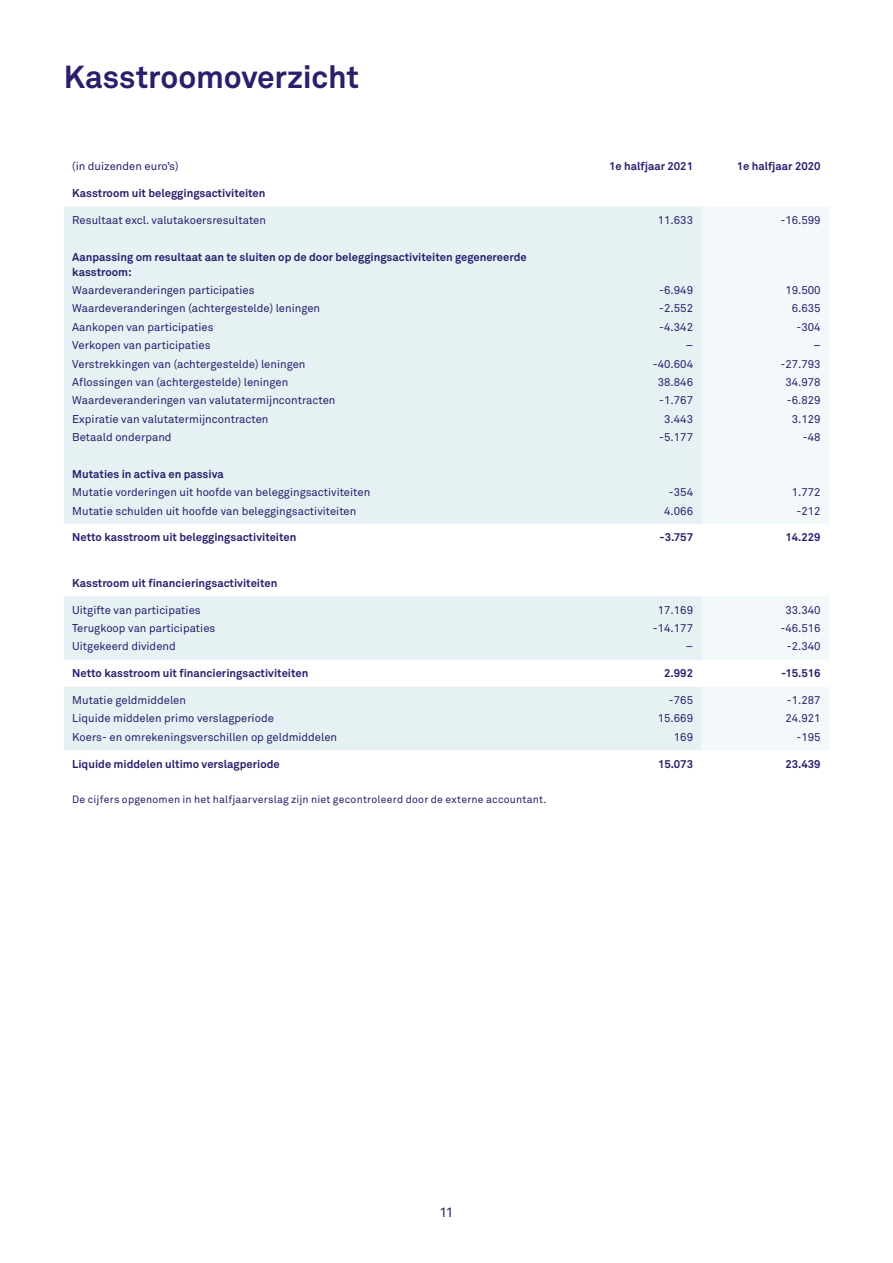
<style>
.page{position:relative;width:893px;height:1263px;background:#fff}
.page>*{position:absolute;margin:0;border:0;box-sizing:border-box;transform-origin:0 0}
.TRI_Hoofdkop{font:700 31.5px "Akkurat Pro";letter-spacing:-.005em;color:#291f6c}
.t1{font:13.5px "Akkurat Pro";color:#291f6c}
.TRI_tabel_Regular_7{font:11.25px "Akkurat Pro";color:#291f6c}
.TRI_tabel_Bold_7_5_1{font:700 11.25px "Akkurat Pro";color:#291f6c}
.TRI_tabel_Regular_7-2{font:700 11.25px/15px "Akkurat Pro";color:#291f6c}
.TRI_tabel_Bold_7_5_1-2{font:11.25px "Akkurat Pro";color:#291f6c}
.TRI_bronvermelding{font:10.5px "Akkurat Pro";letter-spacing:.02em;color:#291f6c}
</style>
<div class="page">
<svg style="left:64px;top:207px;width:638px;height:543px;fill:#e6f1f4"></svg>
<svg style="left:702px;top:207px;width:127px;height:543px;fill:#f3f8fa"></svg>
<p class="TRI_Hoofdkop" style="left:64px;top:58px;width:297px">Kasstroomoverzicht</p>
<p class="TRI_tabel_Bold_7_5_1-2" style="left:72px;top:160px;width:108px">(in duizenden euro’s)</p>
<p class="TRI_tabel_Bold_7_5_1" style="left:609px;top:159px;width:86px">1e halfjaar 2021</p>
<p class="TRI_tabel_Bold_7_5_1" style="left:737px;top:159px;width:86px">1e halfjaar 2020</p>
<p class="TRI_tabel_Bold_7_5_1" style="left:72px;top:186px;width:195px">Kasstroom uit beleggingsactiviteiten</p>
<p class="TRI_tabel_Regular_7" style="left:72px;top:213px;width:195px">Resultaat excl. valutakoersresultaten</p>
<p class="TRI_tabel_Regular_7" style="left:658px;top:213px;width:37px">11.633</p>
<p class="TRI_tabel_Regular_7" style="left:780px;top:213px;width:42px">-16.599</p>
<p class="TRI_tabel_Regular_7-2" style="left:72px;top:249px;width:456px">Aanpassing om resultaat aan te sluiten op de door beleggingsactiviteiten gegenereerde kasstroom:</p>
<p class="TRI_tabel_Regular_7" style="left:72px;top:283px;width:184px">Waardeveranderingen participaties</p>
<p class="TRI_tabel_Regular_7" style="left:659px;top:283px;width:35px">-6.949</p>
<p class="TRI_tabel_Regular_7" style="left:785px;top:283px;width:37px">19.500</p>
<p class="TRI_tabel_Regular_7" style="left:72px;top:302px;width:249px">Waardeveranderingen (achtergestelde) leningen</p>
<p class="TRI_tabel_Regular_7" style="left:659px;top:302px;width:35px">-2.552</p>
<p class="TRI_tabel_Regular_7" style="left:792px;top:302px;width:30px">6.635</p>
<p class="TRI_tabel_Regular_7" style="left:72px;top:320px;width:143px">Aankopen van participaties</p>
<p class="TRI_tabel_Regular_7" style="left:659px;top:320px;width:35px">-4.342</p>
<p class="TRI_tabel_Regular_7" style="left:796px;top:320px;width:26px">-304</p>
<p class="TRI_tabel_Regular_7" style="left:72px;top:339px;width:140px">Verkopen van participaties</p>
<p class="TRI_tabel_Regular_7" style="left:686px;top:339px;width:9px">–</p>
<p class="TRI_tabel_Regular_7" style="left:813px;top:339px;width:9px">–</p>
<p class="TRI_tabel_Regular_7" style="left:72px;top:357px;width:235px">Verstrekkingen van (achtergestelde) leningen</p>
<p class="TRI_tabel_Regular_7" style="left:653px;top:357px;width:42px">-40.604</p>
<p class="TRI_tabel_Regular_7" style="left:780px;top:357px;width:42px">-27.793</p>
<p class="TRI_tabel_Regular_7" style="left:72px;top:375px;width:217px">Aflossingen van (achtergestelde) leningen</p>
<p class="TRI_tabel_Regular_7" style="left:658px;top:375px;width:37px">38.846</p>
<p class="TRI_tabel_Regular_7" style="left:785px;top:375px;width:37px">34.978</p>
<p class="TRI_tabel_Regular_7" style="left:72px;top:394px;width:265px">Waardeveranderingen van valutatermijncontracten</p>
<p class="TRI_tabel_Regular_7" style="left:659px;top:394px;width:35px">-1.767</p>
<p class="TRI_tabel_Regular_7" style="left:787px;top:394px;width:35px">-6.829</p>
<p class="TRI_tabel_Regular_7" style="left:72px;top:412px;width:198px">Expiratie van valutatermijncontracten</p>
<p class="TRI_tabel_Regular_7" style="left:664px;top:412px;width:30px">3.443</p>
<p class="TRI_tabel_Regular_7" style="left:792px;top:412px;width:30px">3.129</p>
<p class="TRI_tabel_Regular_7" style="left:72px;top:430px;width:101px">Betaald onderpand</p>
<p class="TRI_tabel_Regular_7" style="left:659px;top:430px;width:35px">-5.177</p>
<p class="TRI_tabel_Regular_7" style="left:803px;top:430px;width:19px">-48</p>
<p class="TRI_tabel_Bold_7_5_1" style="left:72px;top:467px;width:153px">Mutaties in activa en passiva</p>
<p class="TRI_tabel_Regular_7" style="left:72px;top:486px;width:299px">Mutatie vorderingen uit hoofde van beleggingsactiviteiten</p>
<p class="TRI_tabel_Regular_7" style="left:669px;top:486px;width:26px">-354</p>
<p class="TRI_tabel_Regular_7" style="left:792px;top:486px;width:30px">1.772</p>
<p class="TRI_tabel_Regular_7" style="left:72px;top:504px;width:286px">Mutatie schulden uit hoofde van beleggingsactiviteiten</p>
<p class="TRI_tabel_Regular_7" style="left:664px;top:504px;width:30px">4.066</p>
<p class="TRI_tabel_Regular_7" style="left:796px;top:504px;width:26px">-212</p>
<p class="TRI_tabel_Bold_7_5_1" style="left:72px;top:530px;width:226px">Netto kasstroom uit beleggingsactiviteiten</p>
<p class="TRI_tabel_Bold_7_5_1" style="left:660px;top:530px;width:35px">-3.757</p>
<p class="TRI_tabel_Bold_7_5_1" style="left:785px;top:530px;width:37px">14.229</p>
<p class="TRI_tabel_Bold_7_5_1" style="left:72px;top:576px;width:207px">Kasstroom uit financieringsactiviteiten</p>
<p class="TRI_tabel_Regular_7" style="left:72px;top:603px;width:130px">Uitgifte van participaties</p>
<p class="TRI_tabel_Regular_7" style="left:658px;top:603px;width:37px">17.169</p>
<p class="TRI_tabel_Regular_7" style="left:785px;top:603px;width:37px">33.340</p>
<p class="TRI_tabel_Regular_7" style="left:72px;top:621px;width:145px">Terugkoop van participaties</p>
<p class="TRI_tabel_Regular_7" style="left:653px;top:621px;width:42px">-14.177</p>
<p class="TRI_tabel_Regular_7" style="left:780px;top:621px;width:42px">-46.516</p>
<p class="TRI_tabel_Regular_7" style="left:72px;top:640px;width:105px">Uitgekeerd dividend</p>
<p class="TRI_tabel_Regular_7" style="left:686px;top:640px;width:9px">–</p>
<p class="TRI_tabel_Regular_7" style="left:787px;top:640px;width:35px">-2.340</p>
<p class="TRI_tabel_Bold_7_5_1" style="left:72px;top:666px;width:238px">Netto kasstroom uit financieringsactiviteiten</p>
<p class="TRI_tabel_Bold_7_5_1" style="left:664px;top:666px;width:30px">2.992</p>
<p class="TRI_tabel_Bold_7_5_1" style="left:781px;top:666px;width:41px">-15.516</p>
<p class="TRI_tabel_Regular_7" style="left:72px;top:693px;width:115px">Mutatie geldmiddelen</p>
<p class="TRI_tabel_Regular_7" style="left:669px;top:693px;width:26px">-765</p>
<p class="TRI_tabel_Regular_7" style="left:787px;top:693px;width:35px">-1.287</p>
<p class="TRI_tabel_Regular_7" style="left:72px;top:712px;width:203px">Liquide middelen primo verslagperiode</p>
<p class="TRI_tabel_Regular_7" style="left:658px;top:712px;width:37px">15.669</p>
<p class="TRI_tabel_Regular_7" style="left:785px;top:712px;width:37px">24.921</p>
<p class="TRI_tabel_Regular_7" style="left:72px;top:730px;width:266px">Koers- en omrekeningsverschillen op geldmiddelen</p>
<p class="TRI_tabel_Regular_7" style="left:674px;top:730px;width:21px">169</p>
<p class="TRI_tabel_Regular_7" style="left:796px;top:730px;width:26px">-195</p>
<p class="TRI_tabel_Bold_7_5_1" style="left:72px;top:757px;width:209px">Liquide middelen ultimo verslagperiode</p>
<p class="TRI_tabel_Bold_7_5_1" style="left:658px;top:757px;width:37px">15.073</p>
<p class="TRI_tabel_Bold_7_5_1" style="left:785px;top:757px;width:37px">23.439</p>
<p class="TRI_bronvermelding" style="left:72px;top:793px;width:476px">De cijfers opgenomen in het halfjaarverslag zijn niet gecontroleerd door de externe accountant.</p>
<p class="t1" style="left:439px;top:1205px;width:16px">11</p>
</div>
